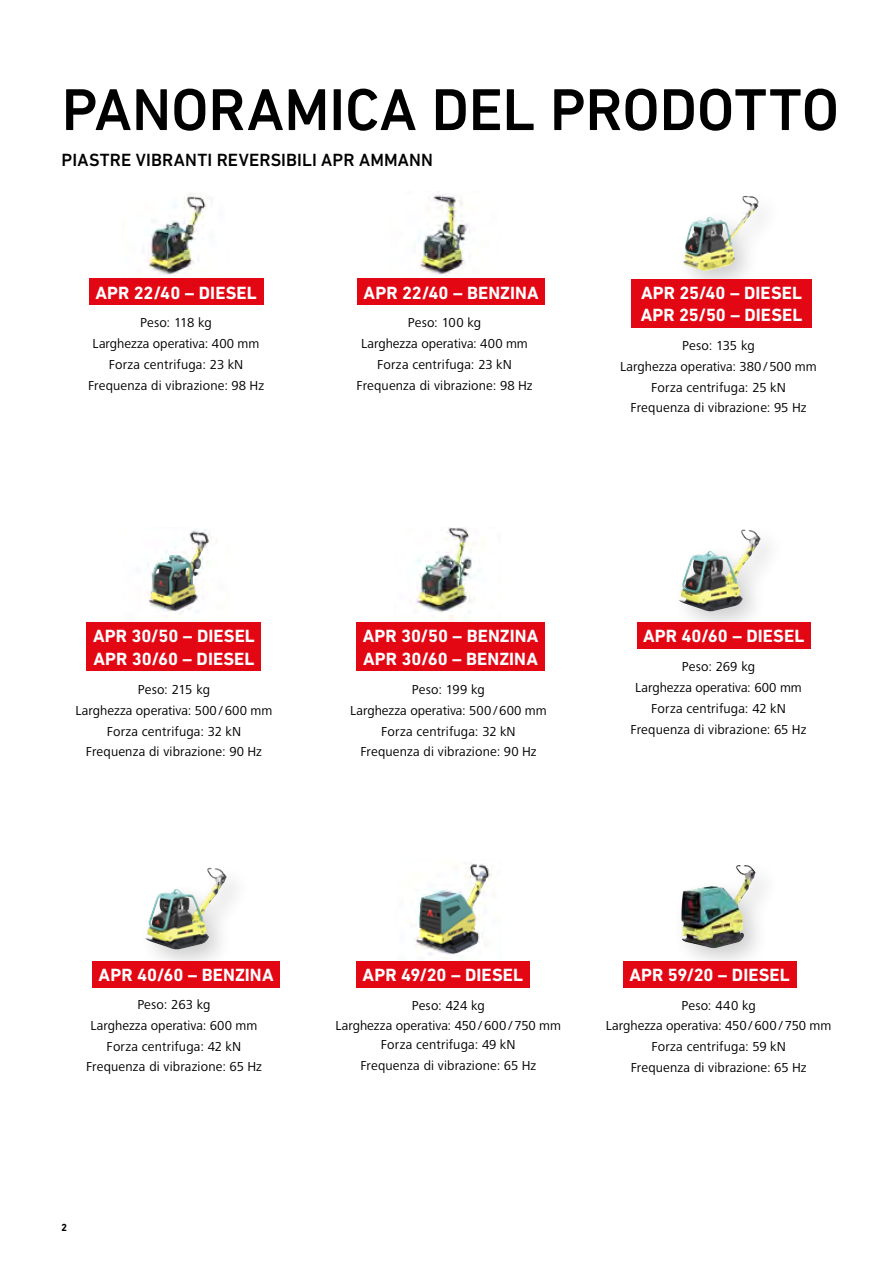
<style>
.page{position:relative;width:893px;height:1263px;background:#fff}
.page>*{position:absolute;margin:0;border:0;box-sizing:border-box;transform-origin:0 0}
.t1{font:500 60px "DIN Next LT Pro";letter-spacing:-.005em;color:#000}
.t2{font:700 18px/22.5px "DIN Next LT Pro";letter-spacing:.005em;color:#fff}
.t3{font:500 18px "DIN Next LT Pro";letter-spacing:.01em;color:#000}
.t4{font:13.5px/20.9px "Frutiger Next LTW1 G";letter-spacing:.01em;color:#000;text-align:center}
.t5{font:700 10.5px "DIN Next LT Pro";color:#000}
</style>
<div class="page">
<div style="left:675px;top:186px;width:109px;height:112px;background:#000;opacity:.2"></div>
<img style="left:683px;top:196px;width:75px;height:75px">
<div style="left:671px;top:855px;width:111px;height:119px;background:#000;opacity:.2"></div>
<img style="left:681px;top:865px;width:75px;height:83px">
<img style="left:123px;top:529px;width:106px;height:94px">
<div style="left:671px;top:521px;width:115px;height:117px;background:#000;opacity:.2"></div>
<img style="left:679px;top:530px;width:82px;height:81px">
<div style="left:138px;top:859px;width:114px;height:117px;background:#000;opacity:.2"></div>
<img style="left:145px;top:868px;width:82px;height:82px">
<img style="left:394px;top:191px;width:107px;height:88px">
<img style="left:415px;top:864px;width:77px;height:97px">
<div style="left:89px;top:279px;width:174px;height:26px;background:#e30613"></div>
<div style="left:87px;top:623px;width:174px;height:48px;background:#e30613"></div>
<div style="left:356px;top:623px;width:189px;height:48px;background:#e30613"></div>
<div style="left:637px;top:623px;width:174px;height:26px;background:#e30613"></div>
<div style="left:92px;top:961px;width:188px;height:26px;background:#e30613"></div>
<div style="left:356px;top:961px;width:173px;height:26px;background:#e30613"></div>
<div style="left:623px;top:961px;width:173px;height:26px;background:#e30613"></div>
<div style="left:357px;top:279px;width:188px;height:26px;background:#e30613"></div>
<div style="left:631px;top:279px;width:181px;height:48px;background:#e30613"></div>
<img style="left:123px;top:193px;width:106px;height:86px">
<img style="left:394px;top:527px;width:107px;height:96px">
<h1 class="t1" style="left:62px;top:75px;width:779px">PANORAMICA DEL PRODOTTO</h1>
<h2 class="t3" style="left:62px;top:149px;width:373px">PIASTRE VIBRANTI REVERSIBILI APR AMMANN</h2>
<h2 class="t2" style="left:95px;top:281px;width:163px">APR 22/40 – DIESEL</h2>
<p class="t4" style="left:88px;top:313px;width:178px">Peso: 118 kg<br>Larghezza operativa: 400 mm<br>Forza centrifuga: 23 kN<br>Frequenza di vibrazione: 98 Hz</p>
<h2 class="t2" style="left:364px;top:281px;width:177px">APR 22/40 – BENZINA</h2>
<h2 class="t2" style="left:641px;top:281px;width:163px">APR 25/40 – DIESEL<br>APR 25/50 – DIESEL</h2>
<p class="t4" style="left:356px;top:313px;width:178px">Peso: 100 kg<br>Larghezza operativa: 400 mm<br>Forza centrifuga: 23 kN<br>Frequenza di vibrazione: 98 Hz</p>
<p class="t4" style="left:620px;top:335px;width:198px">Peso: 135 kg<br>Larghezza operativa: 380 / 500 mm<br>Forza centrifuga: 25 kN<br>Frequenza di vibrazione: 95 Hz</p>
<h2 class="t2" style="left:93px;top:625px;width:163px">APR 30/50 – DIESEL<br>APR 30/60 – DIESEL</h2>
<h2 class="t2" style="left:363px;top:625px;width:177px">APR 30/50 – BENZINA<br>APR 30/60 – BENZINA</h2>
<h2 class="t2" style="left:643px;top:625px;width:163px">APR 40/60 – DIESEL</h2>
<p class="t4" style="left:631px;top:657px;width:177px">Peso: 269 kg<br>Larghezza operativa: 600 mm<br>Forza centrifuga: 42 kN<br>Frequenza di vibrazione: 65 Hz</p>
<p class="t4" style="left:76px;top:679px;width:198px">Peso: 215 kg<br>Larghezza operativa: 500 / 600 mm<br>Forza centrifuga: 32 kN<br>Frequenza di vibrazione: 90 Hz</p>
<p class="t4" style="left:350px;top:679px;width:198px">Peso: 199 kg<br>Larghezza operativa: 500 / 600 mm<br>Forza centrifuga: 32 kN<br>Frequenza di vibrazione: 90 Hz</p>
<h2 class="t2" style="left:99px;top:963px;width:176px">APR 40/60 – BENZINA</h2>
<h2 class="t2" style="left:363px;top:963px;width:162px">APR 49/20 – DIESEL</h2>
<h2 class="t2" style="left:629px;top:963px;width:162px">APR 59/20 – DIESEL</h2>
<p class="t4" style="left:86px;top:994px;width:177px">Peso: 263 kg<br>Larghezza operativa: 600 mm<br>Forza centrifuga: 42 kN<br>Frequenza di vibrazione: 65 Hz</p>
<p class="t4" style="left:335px;top:995px;width:227px">Peso: 424 kg<br>Larghezza operativa: 450 / 600 / 750 mm</p>
<p class="t4" style="left:360px;top:1035px;width:177px">Forza centrifuga: 49 kN<br>Frequenza di vibrazione: 65 Hz</p>
<p class="t4" style="left:606px;top:995px;width:227px">Peso: 440 kg<br>Larghezza operativa: 450 / 600 / 750 mm<br>Forza centrifuga: 59 kN<br>Frequenza di vibrazione: 65 Hz</p>
<p class="t5" style="left:62px;top:1221px;width:7px">2</p>
</div>
